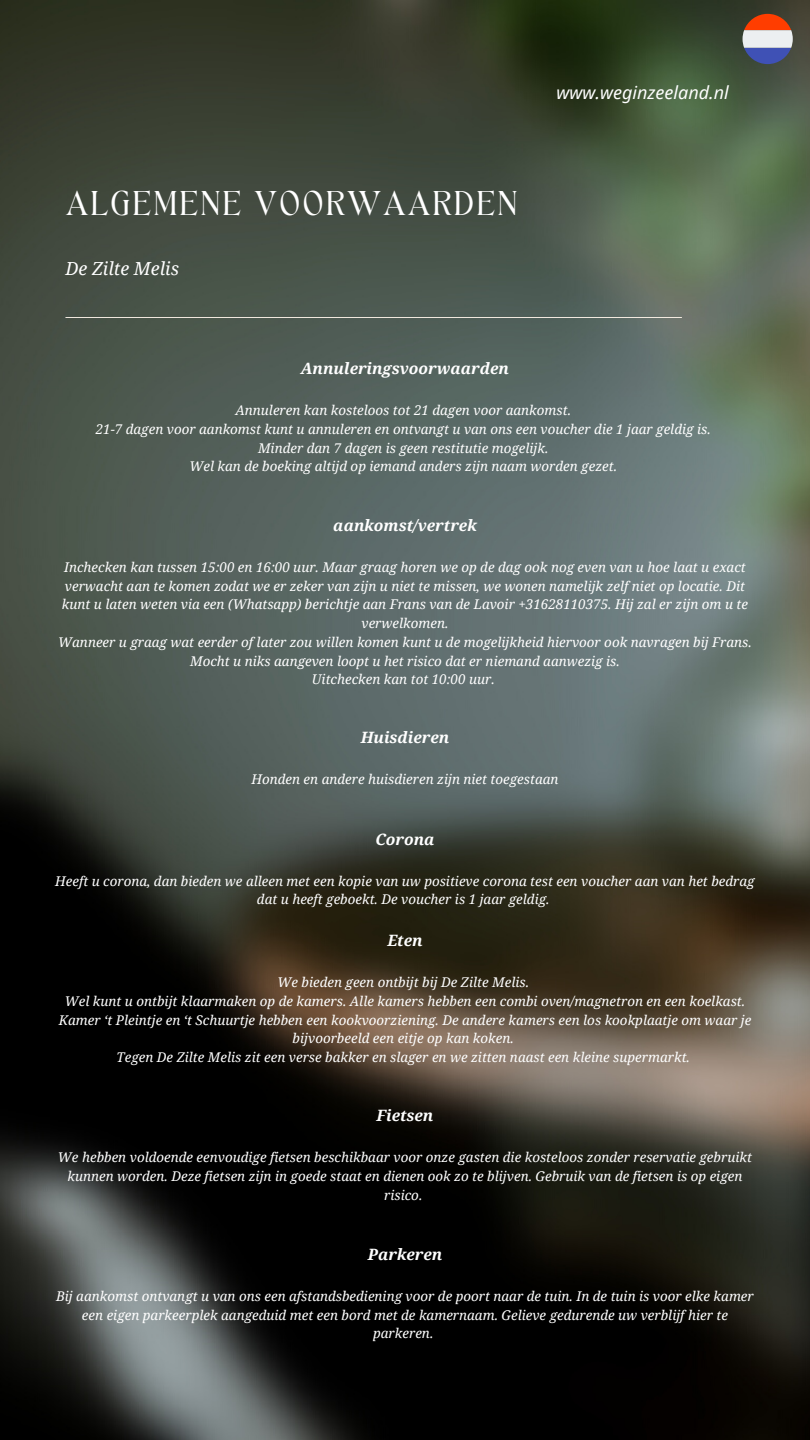
<style>
.page{position:relative;width:810px;height:1440px;background:#fff}
.page>*{position:absolute;margin:0;border:0;box-sizing:border-box;transform-origin:0 0}
.t1{font:24px "TAN Angleton";letter-spacing:.055em;color:#fff}
.t2{font:italic 18px "Noto Sans";color:#fff}
.t3{font:italic 18px "Noto Serif";color:#fff}
.t4{font:italic 700 15.6px "Noto Serif";color:#fff}
.t5{font:italic 13.4px/18.8px "Noto Serif";color:#fff;text-align:center}
</style>
<div class="page">
<img style="left:0;top:0;width:810px;height:1440px">
<hr style="left:66px;top:317px;width:616px;height:1px;background:#fff5eb">
<svg style="left:743px;top:14px;width:50px;height:50px;background:#a48086"></svg>
<p class="t1" style="left:65px;top:191px;width:454px">ALGEMENE VOORWAARDEN</p>
<p class="t3" style="left:65px;top:255px;width:115px">De Zilte Melis</p>
<p class="t4" style="left:301px;top:357px;width:210px">Annuleringsvoorwaarden</p>
<p class="t2" style="left:557px;top:79px;width:174px">www.weginzeeland.nl</p>
<p class="t5" style="left:235px;top:400px;width:337px">Annuleren kan kosteloos tot 21 dagen voor aankomst.</p>
<p class="t5" style="left:96px;top:419px;width:617px">21-7 dagen voor aankomst kunt u annuleren en ontvangt u van ons een voucher die 1 jaar geldig is.</p>
<p class="t5" style="left:258px;top:438px;width:292px">Minder dan 7 dagen is geen restitutie mogelijk.</p>
<p class="t5" style="left:189px;top:457px;width:429px">Wel kan de boeking altijd op iemand anders zijn naam worden gezet.</p>
<p class="t4" style="left:333px;top:514px;width:145px">aankomst/vertrek</p>
<p class="t5" style="left:62px;top:557px;width:688px">Inchecken kan tussen 15:00 en 16:00 uur. Maar graag horen we op de dag ook nog even van u hoe laat u exact verwacht aan te komen zodat we er zeker van zijn u niet te missen, we wonen namelijk zelf niet op locatie. Dit kunt u laten weten via een (Whatsapp) berichtje aan Frans van de Lavoir +31628110375. Hij zal er zijn om u te verwelkomen.</p>
<p class="t5" style="left:58px;top:632px;width:695px">Wanneer u graag wat eerder of later zou willen komen kunt u de mogelijkheid hiervoor ook navragen bij Frans.</p>
<p class="t5" style="left:190px;top:651px;width:431px">Mocht u niks aangeven loopt u het risico dat er niemand aanwezig is.</p>
<p class="t5" style="left:312px;top:670px;width:184px">Uitchecken kan tot 10:00 uur.</p>
<p class="t4" style="left:361px;top:726px;width:90px">Huisdieren</p>
<p class="t5" style="left:251px;top:769px;width:309px">Honden en andere huisdieren zijn niet toegestaan</p>
<p class="t4" style="left:375px;top:828px;width:61px">Corona</p>
<p class="t5" style="left:55px;top:871px;width:701px">Heeft u corona, dan bieden we alleen met een kopie van uw positieve corona test een voucher aan van het bedrag dat u heeft geboekt. De voucher is 1 jaar geldig.</p>
<p class="t4" style="left:387px;top:930px;width:37px">Eten</p>
<p class="t5" style="left:277px;top:973px;width:253px">We bieden geen ontbijt bij De Zilte Melis.</p>
<p class="t5" style="left:59px;top:991px;width:694px">Wel kunt u ontbijt klaarmaken op de kamers. Alle kamers hebben een combi oven/magnetron en een koelkast.<br>Kamer ‘t Pleintje en ‘t Schuurtje hebben een kookvoorziening. De andere kamers een los kookplaatje om waar je bijvoorbeeld een eitje op kan koken.</p>
<p class="t5" style="left:117px;top:1048px;width:575px">Tegen De Zilte Melis zit een verse bakker en slager en we zitten naast een kleine supermarkt.</p>
<p class="t4" style="left:376px;top:1105px;width:58px">Fietsen</p>
<p class="t5" style="left:58px;top:1148px;width:696px">We hebben voldoende eenvoudige fietsen beschikbaar voor onze gasten die kosteloos zonder reservatie gebruikt kunnen worden. Deze fietsen zijn in goede staat en dienen ook zo te blijven. Gebruik van de fietsen is op eigen risico.</p>
<p class="t4" style="left:368px;top:1243px;width:76px">Parkeren</p>
<p class="t5" style="left:56px;top:1286px;width:699px">Bij aankomst ontvangt u van ons een afstandsbediening voor de poort naar de tuin. In de tuin is voor elke kamer een eigen parkeerplek aangeduid met een bord met de kamernaam. Gelieve gedurende uw verblijf hier te parkeren.</p>
</div>
